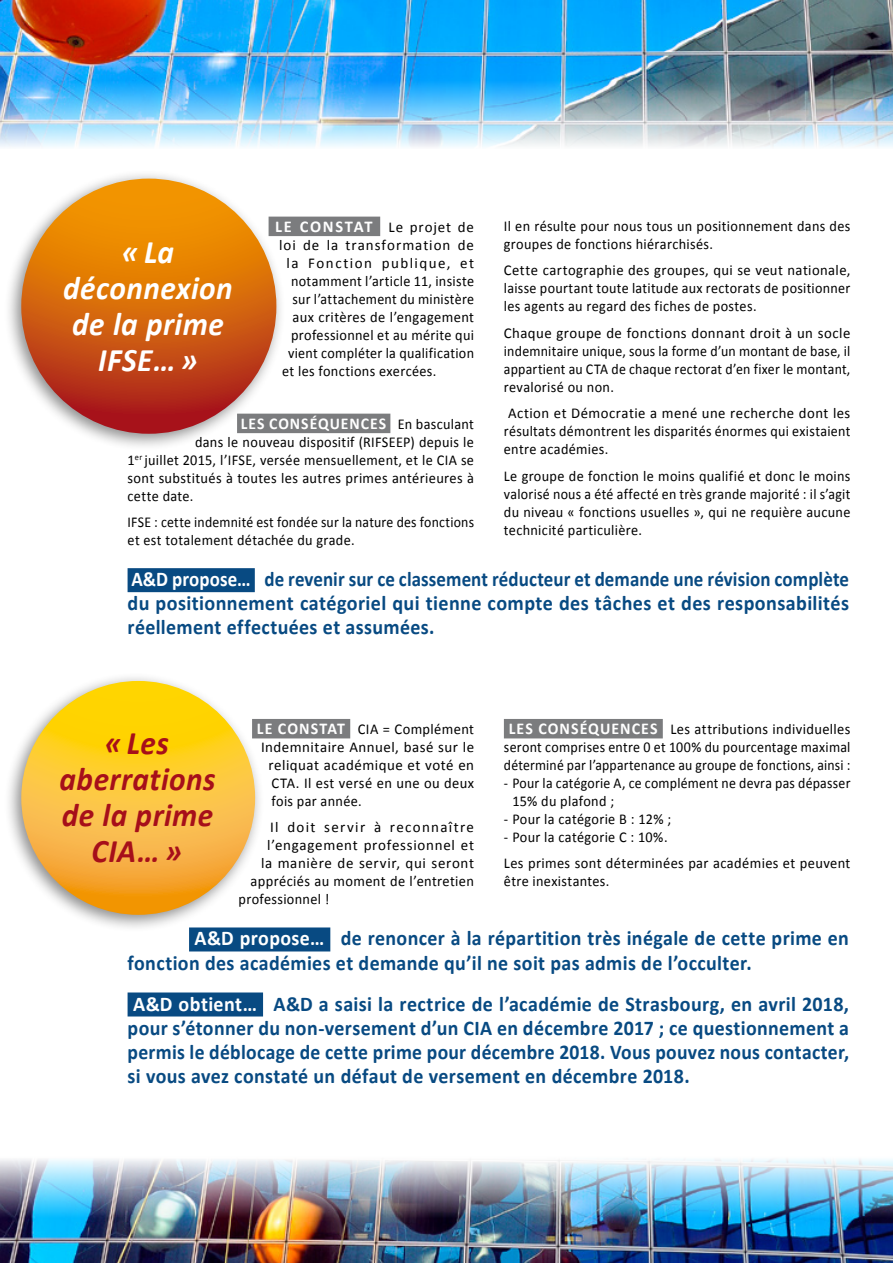
<style>
.page{position:relative;width:893px;height:1263px;background:#fff}
.page>*{position:absolute;margin:0;border:0;box-sizing:border-box;transform-origin:0 0}
.t1{font:italic 700 33px/36px "Calibri";letter-spacing:.015em;color:#fff;text-align:center;scale:.95 1}
.t2{font:italic 700 33px/36px "Calibri";letter-spacing:.015em;color:#a60f1a;text-align:center;scale:.95 1}
.t3{font:700 21px/24px "Calibri";letter-spacing:.02em;color:#084a82;scale:.95 1}
.t4{font:700 21px/24px "Calibri";letter-spacing:.02em;color:#084a82;text-align:justify;scale:.9 1}
.t5{font:700 16.5px "Calibri";letter-spacing:.065em;color:#fff;scale:.95 1}
.t6{font:15px/18px "Calibri";letter-spacing:.025em;color:#000;text-align:justify;scale:.95 1}
.t7{font:15px/18px "Calibri";letter-spacing:.025em;color:#000;text-align:justify}
.t8{font:15px/18px "Calibri";letter-spacing:.025em;color:#000;text-align:center;scale:.96 1}
.t9{font:15px/18px "Calibri";letter-spacing:.025em;color:#000;scale:.92 1}
.t10{font:15px "Calibri";letter-spacing:.025em;color:#000;scale:.94 1}
.t11{font:15px "Calibri";letter-spacing:.025em;color:#000;scale:.93 1}
.t12{font:15px "Calibri";letter-spacing:.05em;color:#000}
.t13{font:15px "Calibri";letter-spacing:.085em;color:#000}
.t14{font:15px "Calibri";letter-spacing:.065em;color:#000}
.t15{font:15px "Calibri";letter-spacing:.1em;color:#000}
.t16{font:15px "Calibri";letter-spacing:.06em;color:#000}
.s1{color:#fff}
.s2{font-weight:700;font-size:16.5px;color:#fff}
.s3{font-weight:400;font-size:15px;color:#000}
</style>
<div class="page">
<img style="left:0;top:0;width:893px;height:147px">
<img style="left:0;top:1159px;width:893px;height:104px">
<div style="left:269px;top:217px;width:111px;height:19px;background:#7b7c7e"></div>
<div style="left:237px;top:414px;width:153px;height:19px;background:#7b7c7e"></div>
<div style="left:128px;top:568px;width:127px;height:24px;background:#084a82"></div>
<div style="left:3px;top:169px;width:282px;height:282px;background:#000;opacity:.45"></div>
<svg style="left:21px;top:179px;width:255px;height:255px;background:#d3630c"></svg>
<div style="left:252px;top:719px;width:98px;height:19px;background:#7b7c7e"></div>
<div style="left:504px;top:719px;width:159px;height:19px;background:#7b7c7e"></div>
<div style="left:189px;top:927px;width:141px;height:24px;background:#084a82"></div>
<div style="left:128px;top:992px;width:135px;height:24px;background:#084a82"></div>
<div style="left:3px;top:671px;width:262px;height:262px;background:#000;opacity:.45"></div>
<svg style="left:21px;top:681px;width:234px;height:234px;background:#fac02d"></svg>
<p class="t6" style="left:504px;top:216px;width:366px">Il en résulte pour nous tous un positionnement dans des groupes de fonctions hiérarchisés.</p>
<p class="t7" style="left:504px;top:260px;width:348px">Cette cartographie des groupes, qui se veut nationale, laisse pourtant toute latitude aux rectorats de positionner les agents au regard des fiches de postes.</p>
<p class="t7" style="left:504px;top:323px;width:348px">Chaque groupe de fonctions donnant droit à un socle indemnitaire unique, sous la forme d’un montant de base, il appartient au CTA de chaque rectorat d’en fixer le montant, revalorisé ou non.</p>
<p class="t7" style="left:504px;top:403px;width:348px">Action et Démocratie a mené une recherche dont les résultats démontrent les disparités énormes qui existaient entre académies.</p>
<p class="t6" style="left:504px;top:466px;width:366px">Le groupe de fonction le moins qualifié et donc le moins valorisé nous a été affecté en très grande majorité : il s’agit du niveau « fonctions usuelles », qui ne requière aucune technicité particulière.</p>
<h2 class="t4" style="left:128px;top:566px;width:803px"><span class="s1">A&amp;D propose…</span> de revenir sur ce classement réducteur et demande une révision complète du positionnement catégoriel qui tienne compte des tâches et des responsabilités réellement effectuées et assumées.</h2>
<p class="t16" style="left:275px;top:217px;width:200px"><span class="s2">LE CONSTAT</span> Le projet de</p>
<p class="t14" style="left:279px;top:235px;width:196px">loi de la transformation de</p>
<p class="t15" style="left:287px;top:253px;width:189px">la Fonction publique, et</p>
<p class="t6" style="left:291px;top:271px;width:194px">notamment l’article 11, insiste</p>
<p class="t11" style="left:293px;top:289px;width:197px">sur l’attachement du ministère</p>
<p class="t7" style="left:293px;top:307px;width:183px">aux critères de l’engagement</p>
<p class="t6" style="left:291px;top:325px;width:194px">professionnel et au mérite qui</p>
<p class="t10" style="left:288px;top:343px;width:199px">vient compléter la qualification</p>
<p class="t6" style="left:282px;top:361px;width:164px">et les fonctions exercées.</p>
<p class="t5" style="left:241px;top:413px;width:247px">LES CONSÉQUENCES <span class="s3">En basculant</span></p>
<p class="t6" style="left:128px;top:432px;width:366px;text-indent:68px">dans le nouveau dispositif (RIFSEEP) depuis le 1<sup>er</sup> juillet 2015, l’IFSE, versée mensuellement, et le CIA se sont substitués à toutes les autres primes antérieures à cette date.</p>
<p class="t9" style="left:128px;top:512px;width:378px">IFSE : cette indemnité est fondée sur la nature des fonctions et est totalement détachée du grade.</p>
<h1 class="t1" style="left:63px;top:232px;width:180px">«La déconnexion de la prime<br>IFSE… »</h1>
<h1 class="t2" style="left:60px;top:724px;width:166px">« Les aberrations de la prime<br>CIA… »</h1>
<p class="t8" style="left:257px;top:719px;width:228px"><span class="s2">LE CONSTAT</span> CIA = Complément</p>
<p class="t7" style="left:261px;top:737px;width:215px">Indemnitaire Annuel, basé sur le</p>
<p class="t7" style="left:269px;top:755px;width:207px">reliquat académique et voté en</p>
<p class="t7" style="left:272px;top:773px;width:204px">CTA. Il est versé en une ou deux</p>
<p class="t6" style="left:272px;top:791px;width:96px">fois par année.</p>
<p class="t13" style="left:270px;top:818px;width:205px">Il doit servir à reconnaître</p>
<p class="t12" style="left:267px;top:836px;width:209px">l’engagement professionnel et</p>
<p class="t7" style="left:261px;top:854px;width:214px">la manière de servir, qui seront</p>
<p class="t8" style="left:251px;top:872px;width:234px">appréciés au moment de l’entretien</p>
<p class="t6" style="left:239px;top:890px;width:97px">professionnel !</p>
<p class="t8" style="left:504px;top:719px;width:363px"><span class="s2">LES CONSÉQUENCES</span> Les attributions individuelles seront comprises entre 0 et 100% du pourcentage maximal déterminé par l’appartenance au groupe de fonctions, ainsi :</p>
<p class="t9" style="left:512px;top:773px;width:369px;text-indent:-9px">- Pour la catégorie A, ce complément ne devra pas dépasser<br>15% du plafond ;</p>
<p class="t6" style="left:504px;top:809px;width:178px">- Pour la catégorie B : 12% ;</p>
<p class="t6" style="left:504px;top:823px;width:366px;line-height:26.5px">- Pour la catégorie C : 10%.<br>Les primes sont déterminées par académies et peuvent</p>
<p class="t6" style="left:504px;top:872px;width:113px">être inexistantes.</p>
<h2 class="t3" style="left:128px;top:925px;width:761px;text-indent:67px"><span class="s1">A&amp;D propose…</span> de renoncer à la répartition très inégale de cette prime en fonction des académies et demande qu’il ne soit pas admis de l’occulter.</h2>
<p class="t3" style="left:128px;top:990px;width:761px;text-align:justify"><span class="s1">A&amp;D obtient…</span> A&amp;D a saisi la rectrice de l’académie de Strasbourg, en avril 2018, pour s’étonner du non-versement d’un CIA en décembre 2017 ; ce questionnement a permis le déblocage de cette prime pour décembre 2018. Vous pouvez nous contacter, si vous avez constaté un défaut de versement en décembre 2018.</p>
</div>
